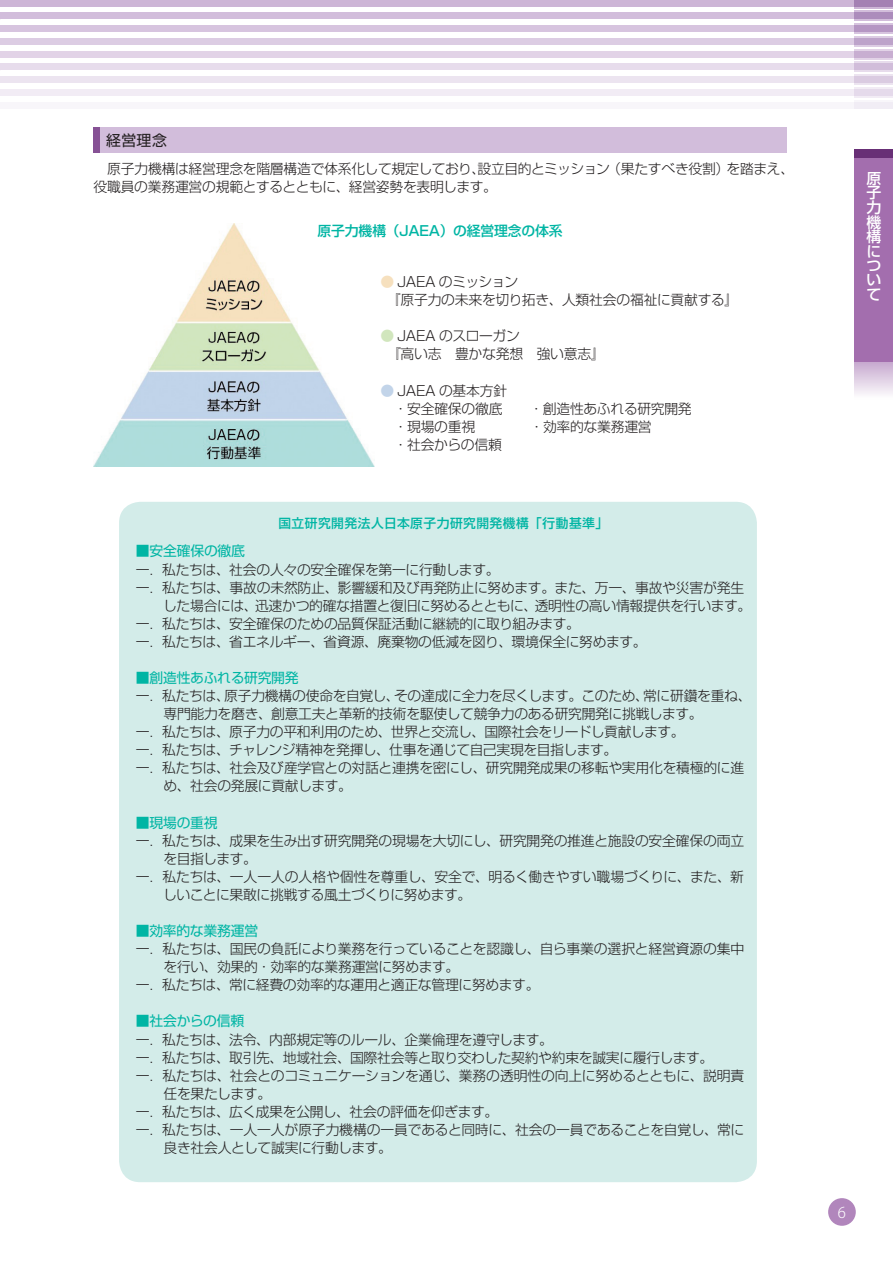
<style>
.page{position:relative;width:893px;height:1263px;background:#fff}
.page>*{position:absolute;margin:0;border:0;box-sizing:border-box;transform-origin:0 0}
.t1{font:500 14.85px/14.5px "Shin Go Pro";color:#fff;text-align:justify}
.t2{font:14.85px "Shin Go Pro";color:#231f20}
.t3{font:300 14.85px "Koz Go Std";color:#fff}
.t4{font:300 13.8px/18.1px "Shin Go Pro";letter-spacing:-.02em;color:#231f20}
.t5{font:13.8px "Shin Go Pro";letter-spacing:-.015em;color:#00b5a4}
.t6{font:500 13.8px "Shin Go Pro";letter-spacing:-.015em;color:#00b5a4}
.t7{font:500 12.75px "Shin Go Pro";letter-spacing:.04em;color:#00b5a4}
.s1{color:#f6e0be}
.s2{color:#d1e6bd}
.s3{color:#c2d4e9}
</style>
<div class="page">
<div style="left:0;top:0;width:893px;height:6px;background:#cdb5d6"></div>
<div style="left:0;top:13px;width:893px;height:6px;background:#d2bddb"></div>
<div style="left:0;top:26px;width:893px;height:6px;background:#d7c4df"></div>
<div style="left:0;top:38px;width:893px;height:7px;background:#dccce3"></div>
<div style="left:0;top:51px;width:893px;height:6px;background:#e2d3e7"></div>
<div style="left:0;top:64px;width:893px;height:6px;background:#e7dcec"></div>
<div style="left:0;top:77px;width:893px;height:6px;background:#ece4f0"></div>
<div style="left:0;top:102px;width:893px;height:6px;background:#f8f6fa"></div>
<div style="left:0;top:89px;width:893px;height:7px;background:#f2ecf5"></div>
<svg style="left:855px;top:0;width:38px;height:9px"></svg>
<svg style="left:855px;top:11px;width:38px;height:10px"></svg>
<svg style="left:855px;top:49px;width:38px;height:11px"></svg>
<svg style="left:855px;top:62px;width:38px;height:10px"></svg>
<div style="left:855px;top:100px;width:38px;height:8px;background:#f1edf5"></div>
<svg style="left:855px;top:23px;width:38px;height:11px"></svg>
<svg style="left:855px;top:36px;width:38px;height:11px"></svg>
<svg style="left:855px;top:74px;width:38px;height:11px"></svg>
<svg style="left:855px;top:87px;width:38px;height:11px"></svg>
<svg style="left:855px;top:361px;width:38px;height:33px"></svg>
<div style="left:855px;top:149px;width:38px;height:212px;background:#a36eae"></div>
<div style="left:855px;top:149px;width:38px;height:8px;background:#682f76"></div>
<div style="left:119px;top:502px;width:638px;height:680px;background:#d3ece9;border-radius:21px"></div>
<img style="left:94px;top:224px;width:281px;height:243px">
<div style="left:94px;top:128px;width:693px;height:25px;background:#d2bddb"></div>
<div style="left:94px;top:128px;width:6px;height:25px;background:#865195"></div>
<div style="left:828px;top:1198px;width:28px;height:28px;background:#b186bc;border-radius:50%"></div>
<p class="t2" style="left:106px;top:128px;width:62px">経営理念</p>
<p class="t4" style="left:94px;top:158px;width:702px">　原子力機構は経営理念を階層構造で体系化して規定しており、設立目的とミッション（果たすべき役割）を踏まえ、</p>
<p class="t4" style="left:93px;top:176px;width:405px">役職員の業務運営の規範とするとともに、経営姿勢を表明します。</p>
<p class="t6" style="left:318px;top:219px;width:246px">原子力機構（JAEA）の経営理念の体系</p>
<p class="t4" style="left:380px;top:271px;width:359px"><span class="s1">●</span> JAEA のミッション<br>　『原子力の未来を切り拓き、人類社会の福祉に貢献する』</p>
<p class="t4" style="left:380px;top:325px;width:226px"><span class="s2">●</span> JAEA のスローガン<br>　『高い志　豊かな発想　強い意志』</p>
<p class="t4" style="left:380px;top:380px;width:313px"><span class="s3">●</span> JAEA の基本方針<br>　・安全確保の徹底　　・創造性あふれる研究開発　・現場の重視　　　　・効率的な業務運営<br>　・社会からの信頼</p>
<p class="t7" style="left:278px;top:513px;width:331px">国立研究開発法人日本原子力研究開発機構「行動基準」</p>
<p class="t5" style="left:136px;top:540px;width:111px">■安全確保の徹底</p>
<p class="t4" style="left:136px;top:559px;width:365px">一．私たちは、社会の人々の安全確保を第一に行動します。</p>
<p class="t4" style="left:136px;top:577px;width:610px">一．私たちは、事故の未然防止、影響緩和及び再発防止に努めます。また、万一、事故や災害が発生</p>
<p class="t4" style="left:163px;top:595px;width:590px">した場合には、迅速かつ的確な措置と復旧に努めるとともに、透明性の高い情報提供を行います。</p>
<p class="t4" style="left:136px;top:613px;width:446px">一．私たちは、安全確保のための品質保証活動に継続的に取り組みます。</p>
<p class="t4" style="left:136px;top:631px;width:512px">一．私たちは、省エネルギー、省資源、廃棄物の低減を図り、環境保全に努めます。</p>
<p class="t5" style="left:136px;top:666px;width:164px">■創造性あふれる研究開発</p>
<p class="t4" style="left:136px;top:685px;width:617px">一．私たちは、原子力機構の使命を自覚し、その達成に全力を尽くします。このため、常に研鑽を重ね、</p>
<p class="t4" style="left:164px;top:703px;width:541px">専門能力を磨き、創意工夫と革新的技術を駆使して競争力のある研究開発に挑戦します。</p>
<p class="t4" style="left:136px;top:721px;width:550px">一．私たちは、原子力の平和利用のため、世界と交流し、国際社会をリードし貢献します。</p>
<p class="t4" style="left:136px;top:739px;width:483px">一．私たちは、チャレンジ精神を発揮し、仕事を通じて自己実現を目指します。</p>
<p class="t4" style="left:136px;top:757px;width:610px">一．私たちは、社会及び産学官との対話と連携を密にし、研究開発成果の移転や実用化を積極的に進</p>
<p class="t4" style="left:164px;top:775px;width:190px">め、社会の発展に貢献します。</p>
<p class="t5" style="left:136px;top:811px;width:83px">■現場の重視</p>
<p class="t4" style="left:136px;top:830px;width:610px">一．私たちは、成果を生み出す研究開発の現場を大切にし、研究開発の推進と施設の安全確保の両立</p>
<p class="t4" style="left:163px;top:848px;width:95px">を目指します。</p>
<p class="t4" style="left:136px;top:866px;width:610px">一．私たちは、一人一人の人格や個性を尊重し、安全で、明るく働きやすい職場づくりに、また、新</p>
<p class="t4" style="left:163px;top:884px;width:310px">しいことに果敢に挑戦する風土づくりに努めます。</p>
<p class="t5" style="left:136px;top:919px;width:124px">■効率的な業務運営</p>
<p class="t4" style="left:136px;top:938px;width:610px">一．私たちは、国民の負託により業務を行っていることを認識し、自ら事業の選択と経営資源の集中</p>
<p class="t4" style="left:163px;top:956px;width:297px">を行い、効果的・効率的な業務運営に努めます。</p>
<p class="t4" style="left:136px;top:974px;width:405px">一．私たちは、常に経費の効率的な運用と適正な管理に努めます。</p>
<p class="t5" style="left:136px;top:1010px;width:110px">■社会からの信頼</p>
<p class="t4" style="left:136px;top:1028px;width:419px">一．私たちは、法令、内部規定等のルール、企業倫理を遵守します。</p>
<p class="t4" style="left:136px;top:1046px;width:579px">一．私たちは、取引先、地域社会、国際社会等と取り交わした契約や約束を誠実に履行します。</p>
<p class="t4" style="left:136px;top:1065px;width:610px">一．私たちは、社会とのコミュニケーションを通じ、業務の透明性の向上に努めるとともに、説明責</p>
<p class="t4" style="left:164px;top:1083px;width:109px">任を果たします。</p>
<p class="t4" style="left:136px;top:1101px;width:364px">一．私たちは、広く成果を公開し、社会の評価を仰ぎます。</p>
<p class="t4" style="left:136px;top:1119px;width:610px">一．私たちは、一人一人が原子力機構の一員であると同時に、社会の一員であることを自覚し、常に</p>
<p class="t4" style="left:164px;top:1137px;width:230px">良き社会人として誠実に行動します。</p>
<p class="t1" style="left:866px;top:169px;width:16px">原子力機構について</p>
<p class="t3" style="left:838px;top:1203px;width:10px">6</p>
</div>
